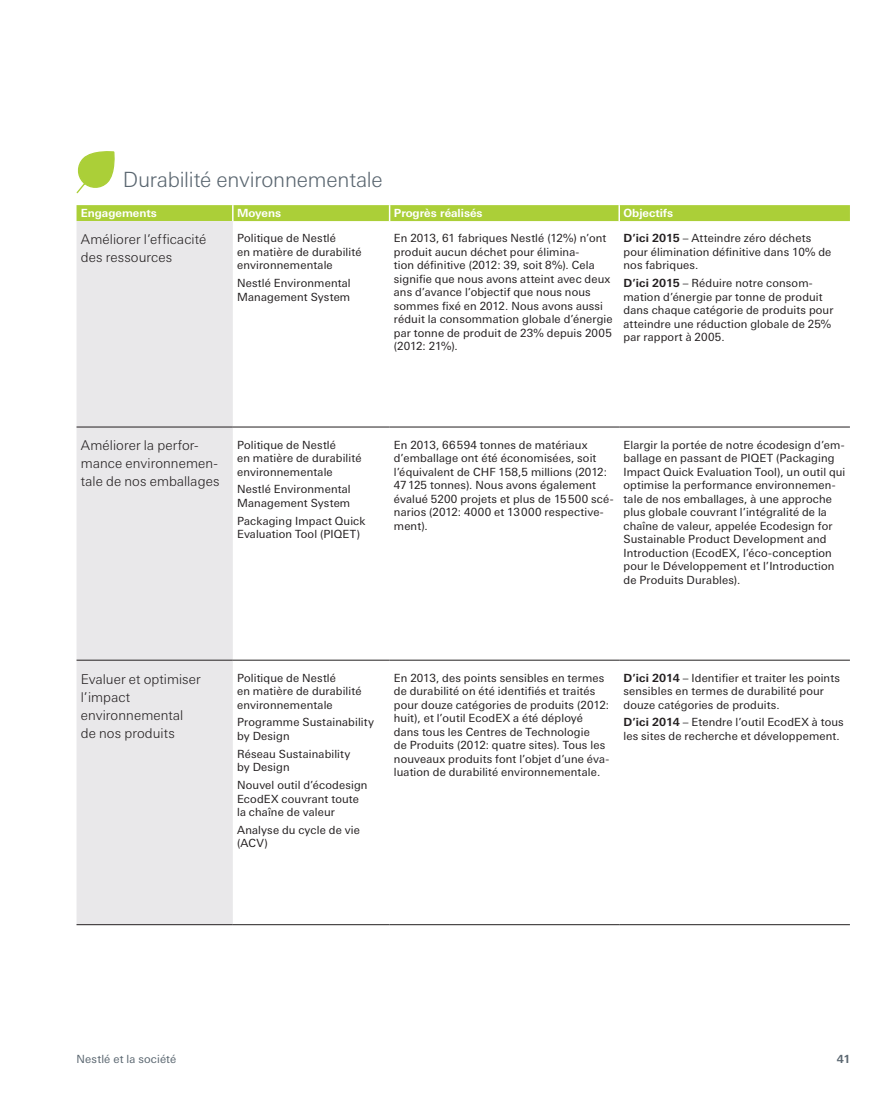
<style>
.page{position:relative;width:893px;height:1106px;background:#fff}
.page>*{position:absolute;margin:0;border:0;box-sizing:border-box;transform-origin:0 0}
.t1{font:300 21px "LT Univers Basic";letter-spacing:-.01em;color:#5a6670}
.t2{font:300 13.5px/18px "LT Univers Basic";letter-spacing:.005em;color:#231f20}
.t3{font:11.25px/13.5px "LT Univers Basic";letter-spacing:.015em;color:#231f20}
.t4{font:700 11.25px "LT Univers Basic";color:#fff}
.t5{font:11.25px "LT Univers Basic";letter-spacing:.015em;color:#5a6670}
.t6{font:700 11.25px "LT Univers Basic";color:#5a6670}
.s1{font-weight:700}
</style>
<div class="page">
<div style="left:77px;top:221px;width:156px;height:703px;background:#e9e8ea"></div>
<hr style="left:77px;top:427px;width:156px;height:1px;background:#231f20">
<hr style="left:233px;top:427px;width:157px;height:1px;background:#231f20">
<hr style="left:390px;top:427px;width:229px;height:1px;background:#231f20">
<hr style="left:619px;top:427px;width:231px;height:1px;background:#231f20">
<hr style="left:77px;top:660px;width:156px;height:1px;background:#231f20">
<hr style="left:233px;top:660px;width:157px;height:1px;background:#231f20">
<hr style="left:390px;top:660px;width:229px;height:1px;background:#231f20">
<hr style="left:619px;top:660px;width:231px;height:1px;background:#231f20">
<hr style="left:77px;top:924px;width:156px;height:1px;background:#231f20">
<hr style="left:233px;top:924px;width:157px;height:1px;background:#231f20">
<hr style="left:390px;top:924px;width:229px;height:1px;background:#231f20">
<hr style="left:619px;top:924px;width:231px;height:1px;background:#231f20">
<svg style="left:77px;top:205px;width:773px;height:16px;background:#accf3a"></svg>
<svg style="left:76px;top:151px;width:39px;height:43px"></svg>
<h1 class="t1" style="left:123px;top:167px;width:261px">Durabilité environnementale</h1>
<p class="t4" style="left:81px;top:207px;width:78px">Engagements</p>
<p class="t4" style="left:237px;top:207px;width:46px">Moyens</p>
<p class="t4" style="left:394px;top:207px;width:90px">Progrès réalisés</p>
<p class="t4" style="left:623px;top:207px;width:51px">Objectifs</p>
<p class="t2" style="left:81px;top:230px;width:127px">Améliorer l’efficacité des ressources</p>
<p class="t3" style="left:237px;top:232px;width:126px">Politique de Nestlé<br>en matière de durabilité environnementale</p>
<p class="t3" style="left:237px;top:276px;width:115px">Nestlé Environmental<br>Management System</p>
<p class="t3" style="left:394px;top:232px;width:220px">En 2013, 61 fabriques Nestlé (12%) n’ont produit aucun déchet pour élimina-<br>tion définitive (2012: 39, soit 8%). Cela signifie que nous avons atteint avec deux ans d’avance l’objectif que nous nous sommes fixé en 2012. Nous avons aussi réduit la consommation globale d’énergie par tonne de produit de 23% depuis 2005 (2012: 21%).</p>
<p class="t3" style="left:623px;top:232px;width:209px"><span class="s1">D’ici 2015</span> – Atteindre zéro déchets pour élimination définitive dans 10% de nos fabriques.</p>
<p class="t3" style="left:623px;top:276px;width:211px"><span class="s1">D’ici 2015</span> – Réduire notre consom&shy;mation d’énergie par tonne de produit dans chaque catégorie de produits pour atteindre une réduction globale de 25% par rapport à 2005.</p>
<p class="t2" style="left:81px;top:436px;width:140px">Améliorer la perfor&shy;mance environnemen&shy;tale de nos emballages</p>
<p class="t3" style="left:237px;top:438px;width:126px">Politique de Nestlé<br>en matière de durabilité environnementale</p>
<p class="t3" style="left:237px;top:482px;width:115px">Nestlé Environmental<br>Management System</p>
<p class="t3" style="left:237px;top:514px;width:130px">Packaging Impact Quick<br>Evaluation Tool (PIQET)</p>
<p class="t3" style="left:394px;top:438px;width:221px">En 2013, 66594 tonnes de matériaux d’emballage ont été économisées, soit l’équivalent de CHF 158,5 millions (2012:<br>47125 tonnes). Nous avons également évalué 5200 projets et plus de 15500 scé&shy;narios (2012: 4000 et 13000 respective&shy;ment).</p>
<p class="t3" style="left:623px;top:438px;width:223px">Elargir la portée de notre écodesign d’em&shy;ballage en passant de PIQET (Packaging Impact Quick Evaluation Tool), un outil qui optimise la performance environnemen&shy;tale de nos emballages, à une approche plus globale couvrant l’intégralité de la chaîne de valeur, appelée Ecodesign for Sustainable Product Development and Introduction (EcodEX, l’éco-conception pour le Développement et l’Introduction de Produits Durables).</p>
<p class="t2" style="left:81px;top:669px;width:122px">Evaluer et optimiser l’impact environnemental de nos produits</p>
<p class="t3" style="left:237px;top:671px;width:126px">Politique de Nestlé<br>en matière de durabilité environnementale</p>
<p class="t3" style="left:237px;top:715px;width:139px">Programme Sustainability by Design</p>
<p class="t3" style="left:237px;top:747px;width:115px">Réseau Sustainability by Design</p>
<p class="t3" style="left:237px;top:778px;width:132px">Nouvel outil d’écodesign<br>EcodEX couvrant toute la chaîne de valeur</p>
<p class="t3" style="left:237px;top:823px;width:124px">Analyse du cycle de vie (ACV)</p>
<p class="t3" style="left:394px;top:671px;width:217px">En 2013, des points sensibles en termes de durabilité on été identifiés et traités pour douze catégories de produits (2012: huit), et l’outil EcodEX a été déployé dans tous les Centres de Technologie<br>de Produits (2012: quatre sites). Tous les nouveaux produits font l’objet d’une éva&shy;luation de durabilité environnementale.</p>
<p class="t3" style="left:623px;top:671px;width:218px"><span class="s1">D’ici 2014</span> – Identifier et traiter les points sensibles en termes de durabilité pour douze catégories de produits.</p>
<p class="t3" style="left:623px;top:715px;width:222px"><span class="s1">D’ici 2014</span> – Etendre l’outil EcodEX à tous les sites de recherche et développement.</p>
<p class="t5" style="left:77px;top:1053px;width:101px">Nestlé et la société</p>
<p class="t6" style="left:837px;top:1052px;width:15px">41</p>
</div>
